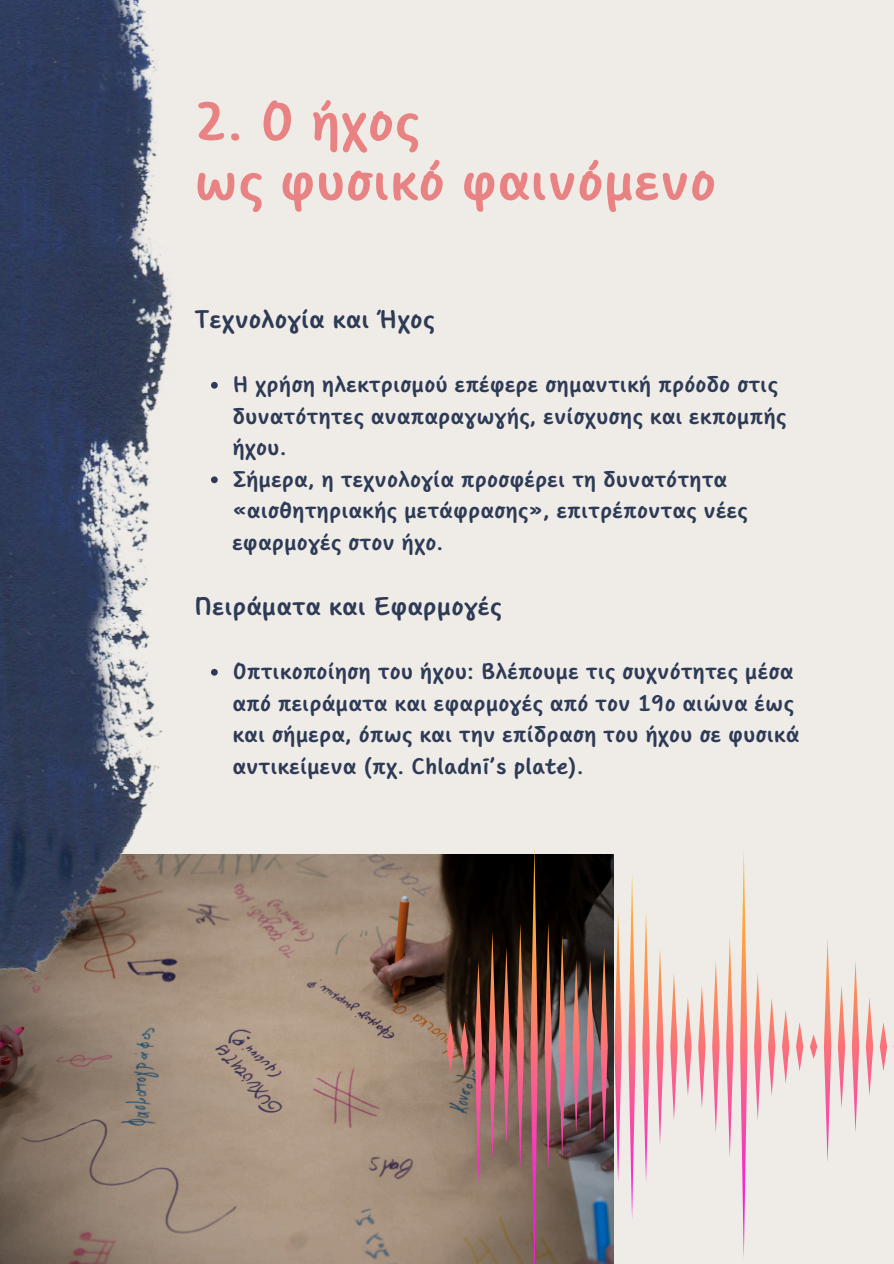
<style>
.page{position:relative;width:894px;height:1264px;background:#fff}
.page>*{position:absolute;margin:0;border:0;box-sizing:border-box;transform-origin:0 0}
.t1{font:700 54px/59.7px "Core Narae Pro";color:#e98383}
.t2{font:700 25.5px "Core Narae Pro";color:#2e3b56}
.t3{font:700 22.5px/31.5px "Core Narae Pro";color:#2e3b56}
</style>
<div class="page">
<div style="left:0;top:0;width:893px;height:1263px;background:#efece8"></div>
<img style="left:0;top:854px;width:446px;height:409px">
<img style="left:0;top:0;width:216px;height:1022px">
<svg style="left:446px;top:846px;width:442px;height:417px"></svg>
<svg style="left:211px;top:382px;width:7px;height:6px"></svg>
<svg style="left:211px;top:476px;width:7px;height:7px"></svg>
<svg style="left:211px;top:669px;width:7px;height:6px"></svg>
<h2 class="t1" style="left:194px;top:91px;width:523px">2. Ο ήχος<br>ως φυσικό φαινόμενο</h2>
<p class="t2" style="left:194px;top:303px;width:242px">Τεχνολογία και Ήχος</p>
<h1 class="t3" style="left:232px;top:368px;width:555px">Η χρήση ηλεκτρισμού επέφερε σημαντική πρόοδο στις δυνατότητες αναπαραγωγής, ενίσχυσης και εκπομπής ήχου.</h1>
<h2 class="t3" style="left:232px;top:463px;width:517px">Σήμερα, η τεχνολογία προσφέρει τη δυνατότητα «αισθητηριακής μετάφρασης», επιτρέποντας νέες εφαρμογές στον ήχο.</h2>
<p class="t2" style="left:194px;top:590px;width:309px">Πειράματα και Εφαρμογές</p>
<p class="t3" style="left:232px;top:655px;width:568px">Οπτικοποίηση του ήχου: Βλέπουμε τις συχνότητες μέσα από πειράματα και εφαρμογές από τον 19ο αιώνα έως και σήμερα, όπως και την επίδραση του ήχου σε φυσικά αντικείμενα (πχ. Chladni’s plate).</p>
</div>
